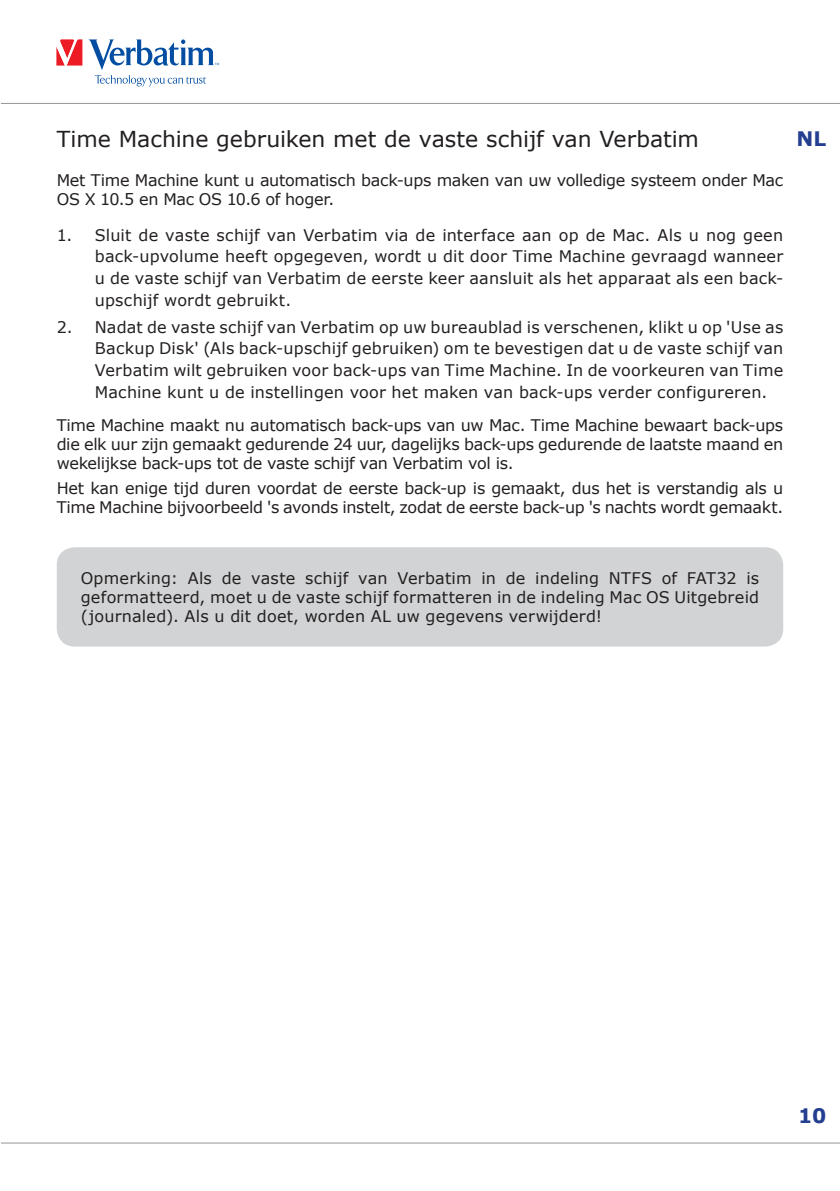
<style>
.page{position:relative;width:840px;height:1191px;background:#fff}
.page>*{position:absolute;margin:0;border:0;box-sizing:border-box;transform-origin:0 0}
.t1{font:22px "Verdana";color:#231f20}
.t2{font:700 20px "Verdana";color:#243e90}
.t3{font:16px/19.2px "Verdana";letter-spacing:-.015em;color:#231f20;text-align:justify}
</style>
<div class="page">
<hr style="left:1px;top:1142px;width:838px;height:1px;background:#939598">
<hr style="left:1px;top:103px;width:838px;height:1px;background:#939598">
<svg style="left:56px;top:39px;width:26px;height:27px"></svg>
<svg style="left:88px;top:39px;width:131px;height:47px"></svg>
<div style="left:57px;top:547px;width:725px;height:99px;background:#d1d3d4;border-radius:18px"></div>
<h1 class="t1" style="left:57px;top:124px;width:643px">Time Machine gebruiken met de vaste schijf van Verbatim</h1>
<p class="t3" style="left:57px;top:171px;width:727px">Met Time Machine kunt u automatisch back-ups maken van uw volledige systeem onder Mac<br>OS X 10.5 en Mac OS 10.6 of hoger.</p>
<p class="t3" style="left:95px;top:224px;width:689px;line-height:21.6px;text-indent:-38px">1. Sluit de vaste schijf van Verbatim via de interface aan op de Mac. Als u nog geen back-upvolume heeft opgegeven, wordt u dit door Time Machine gevraagd wanneer u de vaste schijf van Verbatim de eerste keer aansluit als het apparaat als een back&shy;upschijf wordt gebruikt.</p>
<p class="t3" style="left:95px;top:316px;width:689px;line-height:21.6px;text-indent:-38px">2. Nadat de vaste schijf van Verbatim op uw bureaublad is verschenen, klikt u op 'Use as Backup Disk' (Als back-upschijf gebruiken) om te bevestigen dat u de vaste schijf van Verbatim wilt gebruiken voor back-ups van Time Machine. In de voorkeuren van Time Machine kunt u de instellingen voor het maken van back-ups verder configureren.</p>
<p class="t3" style="left:57px;top:415px;width:727px">Time Machine maakt nu automatisch back-ups van uw Mac. Time Machine bewaart back-ups die elk uur zijn gemaakt gedurende 24 uur, dagelijks back-ups gedurende de laatste maand en wekelijkse back-ups tot de vaste schijf van Verbatim vol is.</p>
<p class="t3" style="left:57px;top:478px;width:727px">Het kan enige tijd duren voordat de eerste back-up is gemaakt, dus het is verstandig als u<br>Time Machine bijvoorbeeld 's avonds instelt, zodat de eerste back-up 's nachts wordt gemaakt.</p>
<p class="t2" style="left:796px;top:124px;width:31px">NL</p>
<p class="t3" style="left:81px;top:568px;width:679px">Opmerking: Als de vaste schijf van Verbatim in de indeling NTFS of FAT32 is geformatteerd, moet u de vaste schijf formatteren in de indeling Mac OS Uitgebreid (journaled). Als u dit doet, worden AL uw gegevens verwijderd!</p>
<p class="t2" style="left:797px;top:1101px;width:30px">10</p>
</div>
